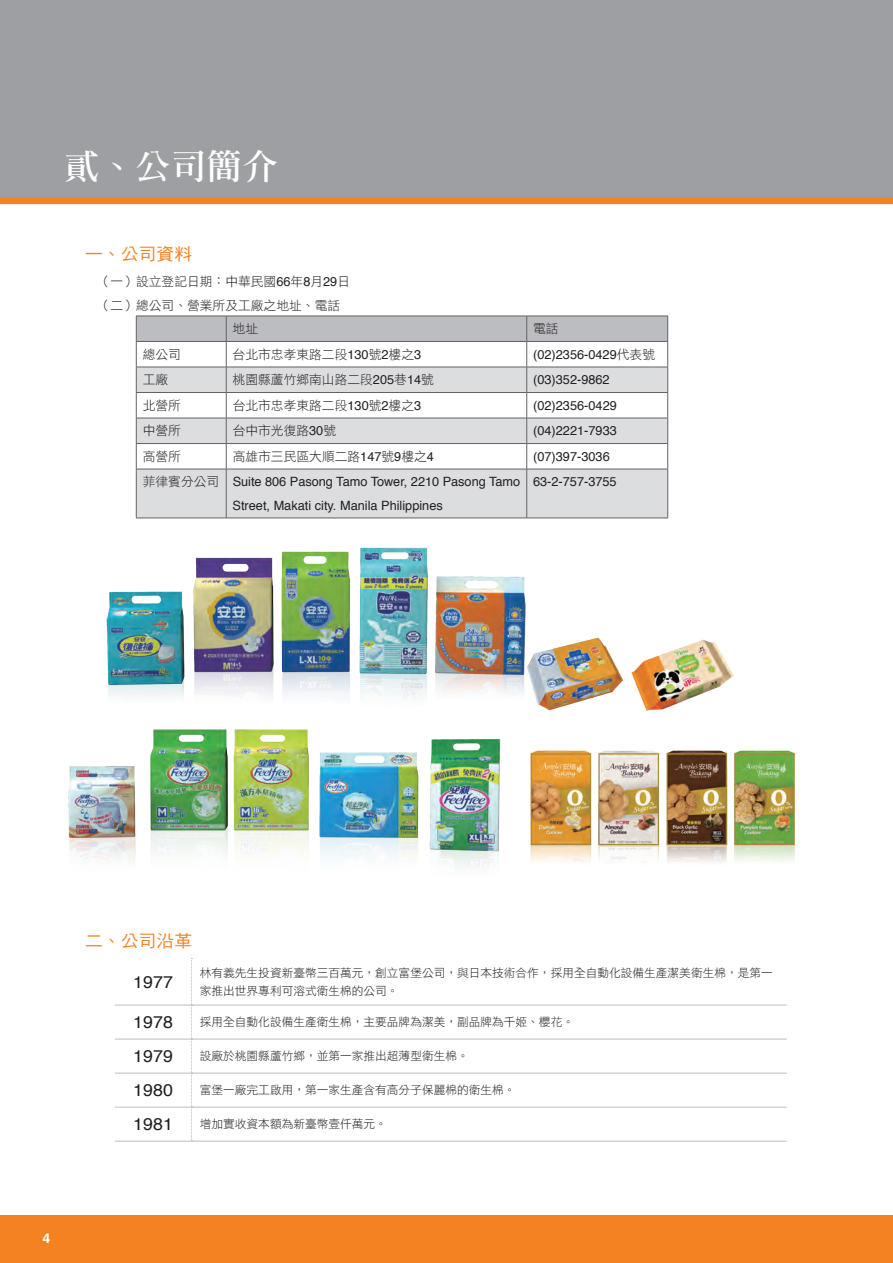
<style>
.page{position:relative;width:893px;height:1263px;background:#fff}
.page>*{position:absolute;margin:0;border:0;box-sizing:border-box;transform-origin:0 0}
.t1{font:800 34.05px "AR Ming B5";color:#fff;scale:1.05 1}
.t2{font:16.95px "Helvetica";color:#231f20;scale:1.05 1}
.t3{font:16.95px "DF Hei Std W5";color:#f58220;scale:1.05 1}
.t4{font:700 13.5px "Helvetica";color:#fff;scale:1.05 1}
.t5{font:12.75px/23.4px "Helvetica";color:#231f20}
.t6{font:12.75px "DF Hei Std W3";color:#231f20}
.t7{font:11.7px/18px "DF Hei Std W3";color:#231f20}
.s1{font-family:"Helvetica"}
.s2{font-family:"DF Hei Std W3"}
</style>
<div class="page">
<img style="left:106px;top:499px;width:420px;height:195px">
<img style="left:68px;top:685px;width:434px;height:183px">
<img style="left:631px;top:639px;width:103px;height:72px">
<img style="left:523px;top:635px;width:101px;height:76px">
<img style="left:530px;top:750px;width:265px;height:112px">
<div style="left:0;top:1215px;width:893px;height:48px;background:#f58220"></div>
<div style="left:0;top:0;width:893px;height:204px;background:#9d9fa2"></div>
<div style="left:0;top:198px;width:893px;height:6px;background:#f58220"></div>
<div style="left:137px;top:470px;width:530px;height:48px;background:#dcdddf"></div>
<svg style="left:136px;top:316px;width:532px;height:153px"></svg>
<hr style="left:136px;top:469px;width:1px;height:49px;background:#636366">
<hr style="left:136px;top:469px;width:90px;height:1px;background:#636366">
<hr style="left:226px;top:469px;width:301px;height:1px;background:#636366">
<hr style="left:527px;top:469px;width:141px;height:1px;background:#636366">
<hr style="left:226px;top:469px;width:1px;height:49px;background:#636366">
<hr style="left:526px;top:469px;width:1px;height:49px;background:#636366">
<hr style="left:667px;top:469px;width:1px;height:49px;background:#636366">
<hr style="left:136px;top:518px;width:90px;height:1px;background:#636366">
<hr style="left:226px;top:518px;width:301px;height:1px;background:#636366">
<hr style="left:527px;top:518px;width:141px;height:1px;background:#636366">
<hr style="left:115px;top:1005px;width:76px;height:1px;background:#bcbdc0">
<hr style="left:115px;top:1039px;width:76px;height:1px;background:#bcbdc0">
<hr style="left:115px;top:1073px;width:76px;height:1px;background:#bcbdc0">
<hr style="left:115px;top:1107px;width:76px;height:1px;background:#bcbdc0">
<hr style="left:115px;top:1141px;width:76px;height:1px;background:#bcbdc0">
<svg style="left:191px;top:958px;width:1px;height:183px"></svg>
<hr style="left:191px;top:1005px;width:596px;height:1px;background:#bcbdc0">
<hr style="left:191px;top:1039px;width:596px;height:1px;background:#bcbdc0">
<hr style="left:191px;top:1073px;width:596px;height:1px;background:#bcbdc0">
<hr style="left:191px;top:1107px;width:596px;height:1px;background:#bcbdc0">
<hr style="left:191px;top:1141px;width:596px;height:1px;background:#bcbdc0">
<h1 class="t1" style="left:64px;top:149px;width:206px">貳、公司簡介</h1>
<h2 class="t3" style="left:85px;top:245px;width:104px">一、公司資料</h2>
<p class="t6" style="left:98px;top:275px;width:254px">（一）設立登記日期：中華民國<span class="s1">66</span>年<span class="s1">8</span>月<span class="s1">29</span>日</p>
<p class="t6" style="left:98px;top:298px;width:244px">（二）總公司、營業所及工廠之地址、電話</p>
<p class="t6" style="left:233px;top:322px;width:27px">地址</p>
<p class="t6" style="left:533px;top:322px;width:27px">電話</p>
<p class="t6" style="left:143px;top:347px;width:40px">總公司</p>
<p class="t6" style="left:233px;top:347px;width:190px">台北市忠孝東路二段<span class="s1">130</span>號<span class="s1">2</span>樓之<span class="s1">3</span></p>
<p class="t5" style="left:533px;top:343px;width:123px">(02)2356-0429<span class="s2">代表號</span></p>
<p class="t6" style="left:143px;top:373px;width:27px">工廠</p>
<p class="t6" style="left:233px;top:373px;width:203px">桃園縣蘆竹鄉南山路二段<span class="s1">205</span>巷<span class="s1">14</span>號</p>
<p class="t5" style="left:533px;top:369px;width:78px">(03)352-9862</p>
<p class="t6" style="left:143px;top:398px;width:40px">北營所</p>
<p class="t6" style="left:233px;top:398px;width:190px">台北市忠孝東路二段<span class="s1">130</span>號<span class="s1">2</span>樓之<span class="s1">3</span></p>
<p class="t5" style="left:533px;top:394px;width:85px">(02)2356-0429</p>
<p class="t6" style="left:143px;top:424px;width:40px">中營所</p>
<p class="t6" style="left:233px;top:424px;width:105px">台中市光復路<span class="s1">30</span>號</p>
<p class="t5" style="left:533px;top:420px;width:85px">(04)2221-7933</p>
<p class="t6" style="left:143px;top:449px;width:40px">高營所</p>
<p class="t6" style="left:233px;top:449px;width:203px">高雄市三民區大順二路<span class="s1">147</span>號<span class="s1">9</span>樓之<span class="s1">4</span></p>
<p class="t5" style="left:533px;top:445px;width:78px">(07)397-3036</p>
<p class="t5" style="left:233px;top:471px;width:289px;text-indent:-90px"><span class="s2">菲律賓分公司</span> Suite 806 Pasong Tamo Tower, 2210 Pasong Tamo<br>Street, Makati city. Manila Philippines</p>
<p class="t5" style="left:533px;top:471px;width:85px">63-2-757-3755</p>
<h2 class="t3" style="left:85px;top:932px;width:104px">二、公司沿革</h2>
<h2 class="t2" style="left:133px;top:969px;width:39px">1977</h2>
<p class="t7" style="left:200px;top:963px;width:574px">林有義先生投資新臺幣三百萬元，創立富堡公司，與日本技術合作，採用全自動化設備生產潔美衛生棉，是第一家推出世界專利可溶式衛生棉的公司。</p>
<h2 class="t2" style="left:133px;top:1009px;width:39px">1978</h2>
<p class="t7" style="left:200px;top:1013px;width:376px">採用全自動化設備生產衛生棉，主要品牌為潔美，副品牌為千姬、櫻花。</p>
<h2 class="t2" style="left:133px;top:1043px;width:39px">1979</h2>
<p class="t7" style="left:200px;top:1047px;width:270px">設廠於桃園縣蘆竹鄉，並第一家推出超薄型衛生棉。</p>
<h2 class="t2" style="left:133px;top:1077px;width:39px">1980</h2>
<p class="t7" style="left:200px;top:1081px;width:317px">富堡一廠完工啟用，第一家生產含有高分子保麗棉的衛生棉。</p>
<h2 class="t2" style="left:133px;top:1111px;width:39px">1981</h2>
<p class="t7" style="left:200px;top:1115px;width:189px">增加實收資本額為新臺幣壹仟萬元。</p>
<p class="t4" style="left:43px;top:1228px;width:9px">4</p>
</div>
